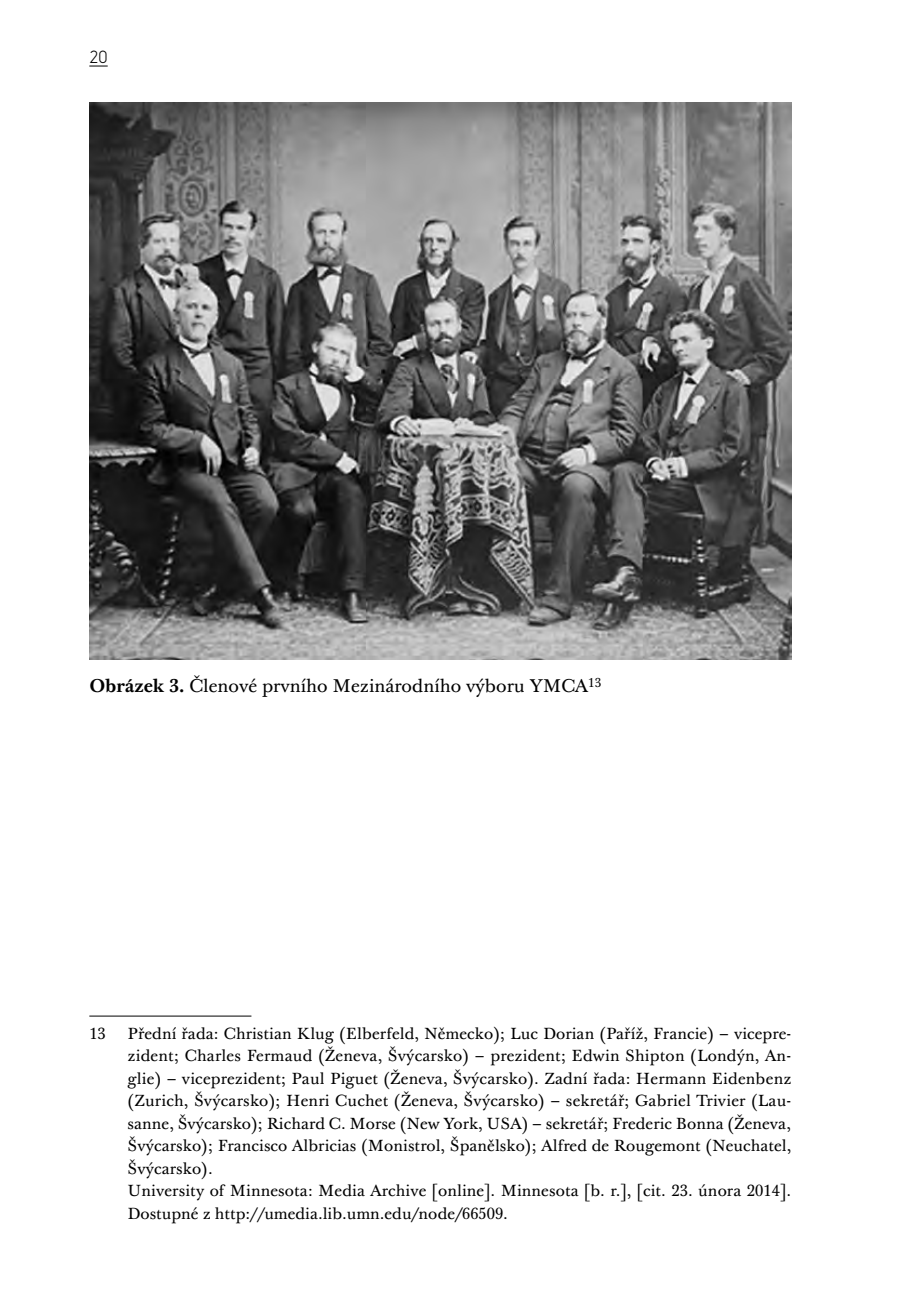
<style>
.page{position:relative;width:919px;height:1308px;background:#fff}
.page>*{position:absolute;margin:0;border:0;box-sizing:border-box;transform-origin:0 0}
.t1{font:18px "Baskerville 10 Pro";color:#000}
.t2{font:15.75px/22.5px "Baskerville 10 Pro";letter-spacing:.005em;color:#000}
.t3{font:700 15.75px "Variable";color:#000}
.s1{font-weight:700}
</style>
<div class="page">
<svg style="left:89px;top:66px;width:19px;height:1px"></svg>
<hr style="left:89px;top:1015px;width:162px;height:1px;background:#000">
<img style="left:89px;top:102px;width:702px;height:557px">
<p class="t3" style="left:89px;top:51px;width:20px">20</p>
<p class="t1" style="left:89px;top:674px;width:513px"><span class="s1">Obrázek 3.</span> Členové prvního Mezinárodního výboru YMCA<sup>13</sup></p>
<p class="t2" style="left:89px;top:1022px;width:18px">13</p>
<p class="t2" style="left:128px;top:1022px;width:665px">Přední řada: Christian Klug (Elberfeld, Německo); Luc Dorian (Paříž, Francie) – vicepre&shy;zident; Charles Fermaud (Ženeva, Švýcarsko) – prezident; Edwin Shipton (Londýn, An&shy;glie) – viceprezident; Paul Piguet (Ženeva, Švýcarsko). Zadní řada: Hermann Eidenbenz (Zurich, Švýcarsko); Henri Cuchet (Ženeva, Švýcarsko) – sekretář; Gabriel Trivier (Lau&shy;sanne, Švýcarsko); Richard C. Morse (New York, USA) – sekretář; Frederic Bonna (Ženeva, Švýcarsko); Francisco Albricias (Monistrol, Španělsko); Alfred de Rougemont (Neuchatel, Švýcarsko).<br>University of Minnesota: Media Archive [online]. Minnesota [b. r.], [cit. 23. února 2014].<br>Dostupné z http://umedia.lib.umn.edu/node/66509.</p>
</div>
